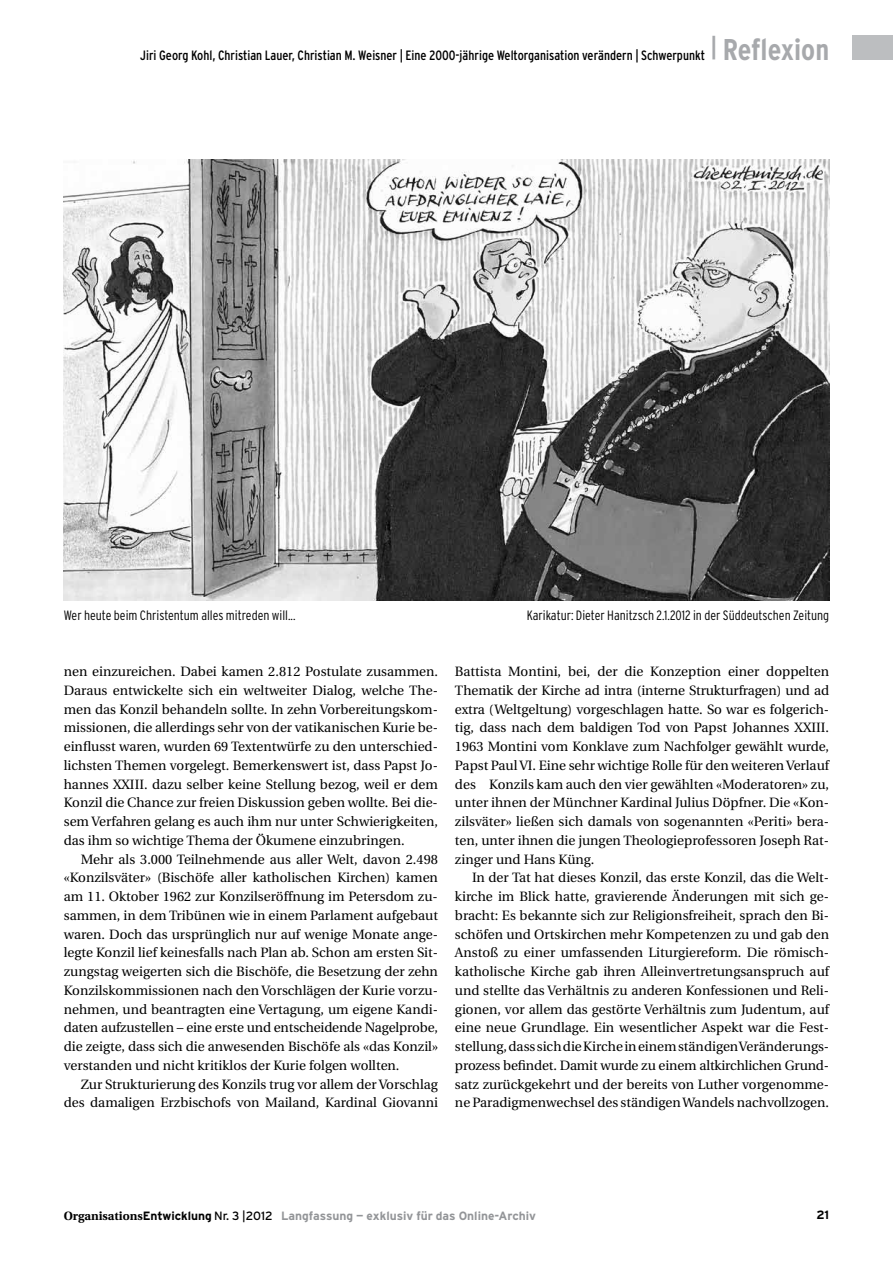
<style>
.page{position:relative;width:893px;height:1263px;background:#fff}
.page>*{position:absolute;margin:0;border:0;box-sizing:border-box;transform-origin:0 0}
.t1{font:13.5px/18.8px "Utopia";color:#000;text-align:justify}
.t2{font:condensed 13.5px "Interstate";color:#000}
.t3{font:300 condensed 13.5px "Interstate";color:#000}
.t4{font:700 12px "Interstate";color:#939598}
.t5{font:700 12px "Interstate";color:#000}
.s1{font-weight:700;font-size:30px;color:#a7a9ac}
.s2{font-family:"Utopia";color:#000}
.s3{color:#000}
.s4{font-weight:400;color:#000}
</style>
<div class="page">
<div style="left:852px;top:36px;width:41px;height:24px;background:#bcbec0"></div>
<img style="left:64px;top:159px;width:765px;height:441px">
<p class="t2" style="left:140px;top:47px;width:690px">Jiri Georg Kohl, Christian Lauer, Christian M. Weisner | Eine 2000-jährige Weltorganisation verändern | Schwerpunkt <sup>|</sup> <span class="s1">Reflexion</span></p>
<p class="t3" style="left:64px;top:607px;width:233px">Wer heute beim Christentum alles mitreden will...</p>
<p class="t3" style="left:527px;top:607px;width:304px">Karikatur: Dieter Hanitzsch 2.1.2012 in der Süddeutschen Zeitung</p>
<p class="t1" style="left:64px;top:662px;width:376px">nen einzureichen. Dabei kamen 2.812 Postulate zusammen.<br>Daraus entwickelte sich ein weltweiter Dialog, welche The&shy;men das Konzil behandeln sollte. In zehn Vorbereitungskom&shy;missionen, die allerdings sehr von der vatikanischen Kurie be&shy;einflusst waren, wurden 69 Textentwürfe zu den unterschied&shy;lichsten Themen vorgelegt. Bemerkenswert ist, dass Papst Jo&shy;hannes XXIII. dazu selber keine Stellung bezog, weil er dem Konzil die Chance zur freien Diskussion geben wollte. Bei die&shy;sem Verfahren gelang es auch ihm nur unter Schwierigkeiten, das ihm so wichtige Thema der Ökumene einzubringen.</p>
<p class="t1" style="left:64px;top:850px;width:376px;text-indent:17px">Mehr als 3.000 Teilnehmende aus aller Welt, davon 2.498 «Konzilsväter» (Bischöfe aller katholischen Kirchen) kamen am 11. Oktober 1962 zur Konzilseröffnung im Petersdom zu&shy;sammen, in dem Tribünen wie in einem Parlament aufgebaut waren. Doch das ursprünglich nur auf wenige Monate ange&shy;legte Konzil lief keinesfalls nach Plan ab. Schon am ersten Sit&shy;zungstag weigerten sich die Bischöfe, die Besetzung der zehn Konzilskommissionen nach den Vorschlägen der Kurie vorzu&shy;nehmen, und beantragten eine Vertagung, um eigene Kandi&shy;daten aufzustellen – eine erste und entscheidende Nagelprobe, die zeigte, dass sich die anwesenden Bischöfe als «das Konzil» verstanden und nicht kritiklos der Kurie folgen wollten.</p>
<p class="t1" style="left:64px;top:1075px;width:376px;text-align:right">Zur Strukturierung des Konzils trug vor allem der Vorschlag des damaligen Erzbischofs von Mailand, Kardinal Giovanni</p>
<p class="t1" style="left:455px;top:662px;width:376px">Battista Montini, bei, der die Konzeption einer doppelten Thematik der Kirche ad intra (interne Strukturfragen) und ad extra (Weltgeltung) vorgeschlagen hatte. So war es folgerich&shy;tig, dass nach dem baldigen Tod von Papst Johannes XXIII.<br>1963 Montini vom Konklave zum Nachfolger gewählt wurde, Papst Paul VI. Eine sehr wichtige Rolle für den weiteren Verlauf des Konzils kam auch den vier gewählten «Moderatoren» zu, unter ihnen der Münchner Kardinal Julius Döpfner. Die «Kon&shy;zilsväter» ließen sich damals von sogenannten «Periti» bera&shy;ten, unter ihnen die jungen Theologieprofessoren Joseph Rat&shy;zinger und Hans Küng.</p>
<p class="t1" style="left:455px;top:869px;width:376px;text-align:left;text-indent:17px">In der Tat hat dieses Konzil, das erste Konzil, das die Welt&shy;kirche im Blick hatte, gravierende Änderungen mit sich ge&shy;bracht: Es bekannte sich zur Religionsfreiheit, sprach den Bi&shy;schöfen und Ortskirchen mehr Kompetenzen zu und gab den Anstoß zu einer umfassenden Liturgiereform. Die römisch&shy;katholische Kirche gab ihren Alleinvertretungsanspruch auf und stellte das Verhältnis zu anderen Konfessionen und Reli&shy;gionen, vor allem das gestörte Verhältnis zum Judentum, auf eine neue Grundlage. Ein wesentlicher Aspekt war die Fest&shy;stellung, dass sich die Kirche in einem ständigen Veränderungs&shy;prozess befindet. Damit wurde zu einem altkirchlichen Grund&shy;satz zurückgekehrt und der bereits von Luther vorgenomme&shy;ne Paradigmenwechsel des ständigen Wandels nachvollzogen.</p>
<p class="t4" style="left:64px;top:1209px;width:474px"><span class="s2">Organisations</span><span class="s3">Entwicklung</span> <span class="s4">Nr. 3 |2012</span> Langfassung — exklusiv für das Online-Archiv</p>
<p class="t5" style="left:816px;top:1208px;width:14px">21</p>
</div>
